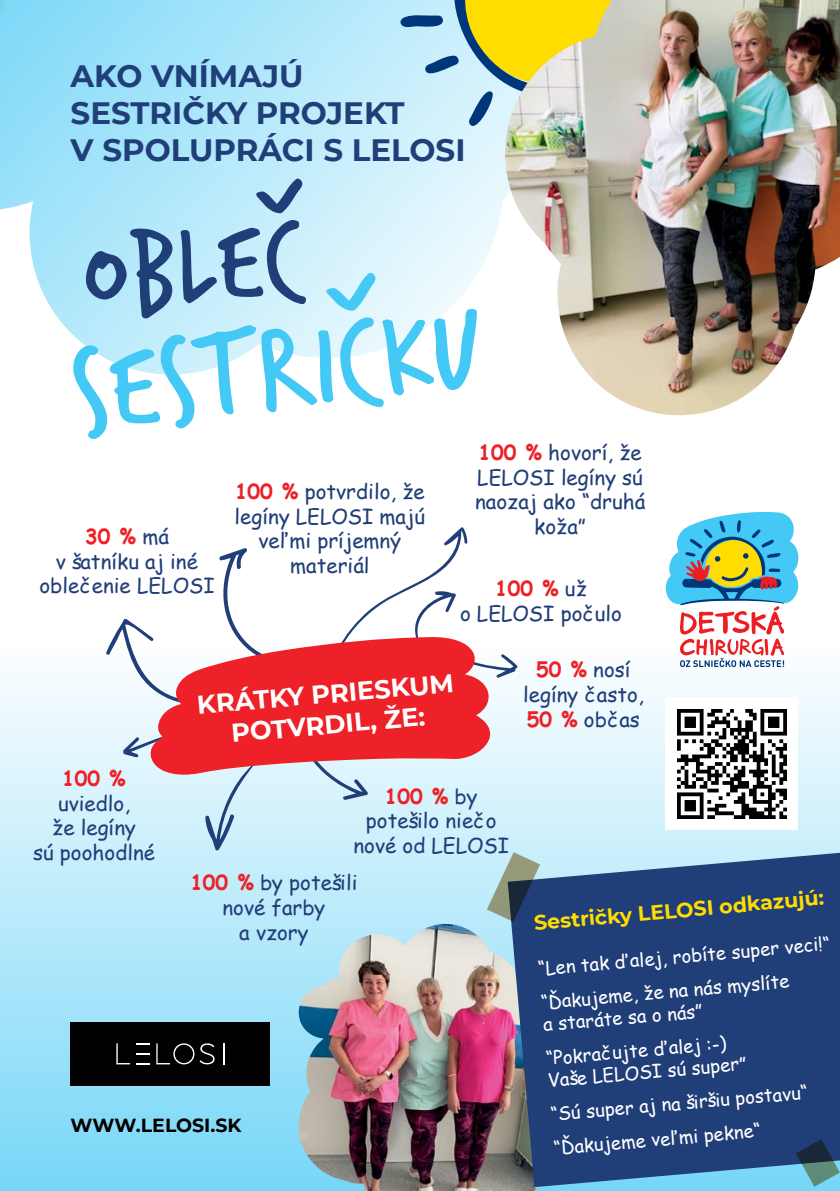
<style>
.page{position:relative;width:840px;height:1191px;background:#fff}
.page>*{position:absolute;margin:0;border:0;box-sizing:border-box;transform-origin:0 0}
.t1{font:700 30.8px/37px "Montserrat";color:#203e78}
.t2{font:700 25.6px/30.8px "Montserrat";color:#fff;text-align:center}
.t3{font:20.6px/24.6px "Comic Sans MS";color:#203e78;text-align:center}
.t4{font:700 20.6px "Montserrat";color:#fd0}
.t5{font:700 20.6px "Comic Sans MS";color:#ed2127}
.t6{font:700 18.8px "Montserrat";color:#000}
.t7{font:18.6px/33.8px "Comic Sans MS";color:#fff}
.s1{font-weight:700;color:#ed2127}
</style>
<div class="page">
<div style="left:0;top:646px;width:839px;height:545px;background:linear-gradient(to bottom,#fdfeff,#75d5f6)"></div>
<img style="left:295px;top:924px;width:258px;height:267px">
<svg style="left:0;top:0;width:500px;height:335px;background:#b7e9fa"></svg>
<div style="left:71px;top:1022px;width:199px;height:63px;background:#000"></div>
<svg style="left:116px;top:1043px;width:14px;height:21px"></svg>
<svg style="left:223px;top:1043px;width:1px;height:21px"></svg>
<svg style="left:136px;top:1043px;width:13px;height:1px"></svg>
<svg style="left:136px;top:1063px;width:13px;height:1px"></svg>
<svg style="left:136px;top:1053px;width:13px;height:1px"></svg>
<svg style="left:156px;top:1043px;width:58px;height:21px"></svg>
<div style="left:665px;top:697px;width:132px;height:133px;background:#fff"></div>
<img style="left:677px;top:709px;width:108px;height:109px">
<svg style="left:664px;top:512px;width:134px;height:155px"></svg>
<svg style="left:507px;top:852px;width:332px;height:335px;background:#2d4c81"></svg>
<svg style="left:486px;top:852px;width:53px;height:69px;background:#7b9298"></svg>
<svg style="left:795px;top:1139px;width:44px;height:47px;background:#427083"></svg>
<svg style="left:398px;top:0;width:102px;height:149px;background:#b9d7d1"></svg>
<svg style="left:73px;top:273px;width:403px;height:166px"></svg>
<svg style="left:86px;top:178px;width:220px;height:140px;background:#9ac5de"></svg>
<img style="left:500px;top:0;width:339px;height:416px">
<svg style="left:205px;top:777px;width:49px;height:74px;background:#bad8e9"></svg>
<svg style="left:123px;top:736px;width:24px;height:21px"></svg>
<svg style="left:297px;top:777px;width:71px;height:23px;background:#bdd7e8"></svg>
<svg style="left:105px;top:527px;width:412px;height:179px"></svg>
<svg style="left:147px;top:637px;width:344px;height:140px;background:#eb565c"></svg>
<h1 class="t1" style="left:71px;top:56px;width:396px">AKO VNÍMAJÚ<br>SESTRIČKY PROJEKT<br>V SPOLUPRÁCI S LELOSI</h1>
<p class="t3" style="left:39px;top:523px;width:176px"><span class="s1">30 %</span> má<br>v šatníku aj iné oblečenie LELOSI</p>
<p class="t3" style="left:234px;top:478px;width:192px"><span class="s1">100 %</span> potvrdilo, že legíny LELOSI majú veľmi príjemný materiál</p>
<p class="t3" style="left:475px;top:439px;width:171px"><span class="s1">100 %</span> hovorí, že<br>LELOSI legíny sú naozaj ako “druhá koža”</p>
<p class="t3" style="left:459px;top:575px;width:163px"><span class="s1">100 %</span> už<br>o LELOSI počulo</p>
<p class="t2" style="left:195px;top:688px;width:259px;rotate:-5deg">KRÁTKY PRIESKUM<br>POTVRDIL, ŽE:</p>
<p class="t3" style="left:523px;top:657px;width:122px"><span class="s1">50 %</span> nosí legíny často,<br><span class="s1">50 %</span> občas</p>
<p class="t5" style="left:62px;top:763px;width:65px">100 %</p>
<p class="t3" style="left:33px;top:790px;width:123px">uviedlo,<br>že legíny<br>sú poohodlné</p>
<p class="t3" style="left:353px;top:783px;width:157px"><span class="s1">100 %</span> by potešilo niečo nové od LELOSI</p>
<p class="t3" style="left:190px;top:870px;width:168px"><span class="s1">100 %</span> by potešili nové farby<br>a vzory</p>
<p class="t6" style="left:71px;top:1111px;width:172px">WWW.LELOSI.SK</p>
<p class="t4" style="left:532px;top:908px;width:292px;rotate:-5deg">Sestričky LELOSI odkazujú:</p>
<p class="t7" style="left:536px;top:951px;width:294px;rotate:-5deg">“Len tak ďalej, robíte super veci!“ “Ďakujeme, že na nás myslíte</p>
<p class="t7" style="left:541px;top:1007px;width:182px;rotate:-5deg">a staráte sa o nás” “Pokračujte ďalej :-)</p>
<p class="t7" style="left:546px;top:1063px;width:259px;rotate:-5deg">Vaše LELOSI sú super”<br>“Sú super aj na širšiu postavu“ “Ďakujeme veľmi pekne“</p>
</div>
